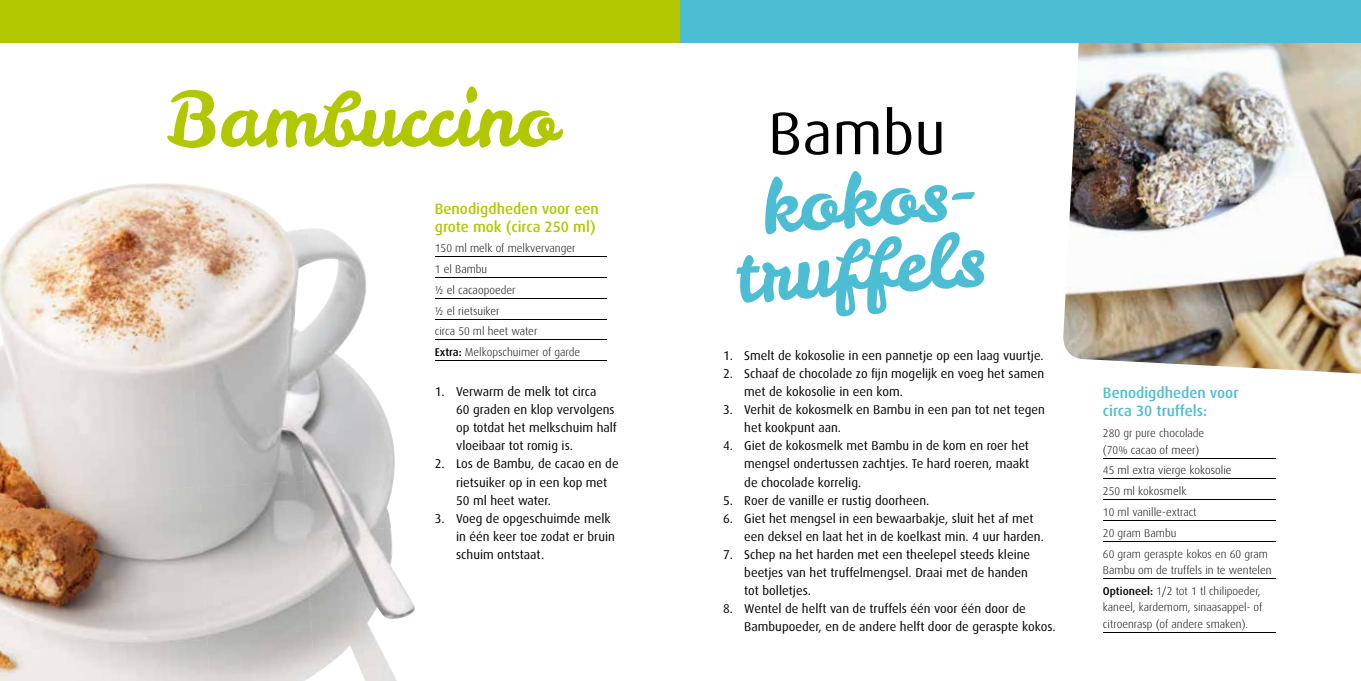
<style>
.page{position:relative;width:1361px;height:681px;background:#fff}
.page>*{position:absolute;margin:0;border:0;box-sizing:border-box;transform-origin:0 0}
.t1{font:75px/67.5px "Leckerli One";color:#4dbdd3;text-align:center}
.t2{font:75px "Leckerli One";color:#b1c800}
.t3{font:60px "Dax OT";color:#000}
.t4{font:500 15px/18px "Dax OT";color:#b1c800}
.t5{font:500 15px/18px "Dax OT";color:#4dbdd3}
.t6{font:12.75px/18px "Dax OT";color:#000}
.t7{font:300 11.25px/20.7px "Dax OT";color:#000}
.s1{font-weight:500}
</style>
<div class="page">
<hr style="left:435px;top:256px;width:172px;height:1px;background:#000">
<hr style="left:435px;top:277px;width:172px;height:1px;background:#000">
<hr style="left:435px;top:298px;width:172px;height:1px;background:#000">
<hr style="left:435px;top:319px;width:172px;height:1px;background:#000">
<hr style="left:435px;top:339px;width:172px;height:1px;background:#000">
<hr style="left:435px;top:360px;width:172px;height:1px;background:#000">
<div style="left:0;top:0;width:680px;height:43px;background:#b1c800"></div>
<img style="left:0;top:183px;width:183px;height:150px">
<img style="left:183px;top:184px;width:108px;height:297px">
<img style="left:291px;top:228px;width:104px;height:299px">
<img style="left:0;top:333px;width:200px;height:153px">
<img style="left:0;top:486px;width:199px;height:153px">
<img style="left:199px;top:481px;width:115px;height:199px">
<img style="left:306px;top:527px;width:109px;height:153px">
<img style="left:0;top:639px;width:210px;height:41px">
<img style="left:1063px;top:43px;width:298px;height:330px">
<hr style="left:1103px;top:457px;width:173px;height:1px;background:#000">
<hr style="left:1103px;top:478px;width:173px;height:1px;background:#000">
<hr style="left:1103px;top:499px;width:173px;height:1px;background:#000">
<hr style="left:1103px;top:520px;width:173px;height:1px;background:#000">
<hr style="left:1103px;top:540px;width:173px;height:1px;background:#000">
<hr style="left:1103px;top:578px;width:173px;height:1px;background:#000">
<hr style="left:1103px;top:631px;width:173px;height:1px;background:#000">
<div style="left:680px;top:0;width:681px;height:43px;background:#4dbdd3"></div>
<h1 class="t2" style="left:166px;top:69px;width:392px">Bambuccino</h1>
<p class="t4" style="left:435px;top:196px;width:165px">Benodigdheden voor een grote mok (circa 250 ml)</p>
<p class="t7" style="left:435px;top:236px;width:147px">150 ml melk of melkvervanger<br>1 el Bambu<br>½ el cacaopoeder<br>½ el rietsuiker<br>circa 50 ml heet water<br><span class="s1">Extra:</span> Melkopschuimer of garde</p>
<p class="t6" style="left:456px;top:380px;width:162px;text-indent:-21px">1. Verwarm de melk tot circa<br>60 graden en klop vervolgens op totdat het melkschuim half vloeibaar tot romig is.</p>
<p class="t6" style="left:456px;top:452px;width:164px;text-indent:-21px">2. Los de Bambu, de cacao en de rietsuiker op in een kop met<br>50 ml heet water.</p>
<p class="t6" style="left:456px;top:506px;width:160px;text-indent:-21px">3. Voeg de opgeschuimde melk in één keer toe zodat er bruin schuim ontstaat.</p>
<h2 class="t3" style="left:768px;top:76px;width:179px">Bambu</h2>
<h1 class="t1" style="left:728px;top:175px;width:257px;rotate:-4deg">kokos&shy;truffels</h1>
<p class="t6" style="left:723px;top:344px;width:322px">1. Smelt de kokosolie in een pannetje op een laag vuurtje.</p>
<p class="t6" style="left:744px;top:362px;width:301px;text-indent:-21px">2. Schaaf de chocolade zo fijn mogelijk en voeg het samen met de kokosolie in een kom.</p>
<p class="t6" style="left:744px;top:398px;width:302px;text-indent:-21px">3. Verhit de kokosmelk en Bambu in een pan tot net tegen het kookpunt aan.</p>
<p class="t6" style="left:744px;top:434px;width:287px;text-align:justify;text-indent:-21px">4. Giet de kokosmelk met Bambu in de kom en roer het mengsel ondertussen zachtjes. Te hard roeren, maakt de chocolade korrelig.</p>
<p class="t6" style="left:723px;top:488px;width:208px">5. Roer de vanille er rustig doorheen.</p>
<p class="t6" style="left:744px;top:506px;width:301px;text-indent:-21px">6. Giet het mengsel in een bewaarbakje, sluit het af met een deksel en laat het in de koelkast min. 4 uur harden.</p>
<p class="t6" style="left:744px;top:542px;width:287px;text-indent:-21px">7. Schep na het harden met een theelepel steeds kleine beetjes van het truffelmengsel. Draai met de handen tot bolletjes.</p>
<p class="t6" style="left:744px;top:596px;width:313px;text-indent:-21px">8. Wentel de helft van de truffels één voor één door de<br>Bambupoeder, en de andere helft door de geraspte kokos.</p>
<p class="t5" style="left:1103px;top:381px;width:137px">Benodigdheden voor circa 30 truffels:</p>
<p class="t7" style="left:1103px;top:423px;width:103px;line-height:16.5px">280 gr pure chocolade (70% cacao of meer)</p>
<p class="t7" style="left:1103px;top:458px;width:166px">45 ml extra vierge kokosolie<br>250 ml kokosmelk<br>10 ml vanille-extract<br>20 gram Bambu<br>60 gram geraspte kokos en 60 gram</p>
<p class="t7" style="left:1103px;top:557px;width:170px">Bambu om de truffels in te wentelen<br><span class="s1">Optioneel:</span> 1/2 tot 1 tl chilipoeder,</p>
<p class="t7" style="left:1103px;top:597px;width:161px;line-height:16.5px">kaneel, kardemom, sinaasappel- of citroenrasp (of andere smaken).</p>
</div>
